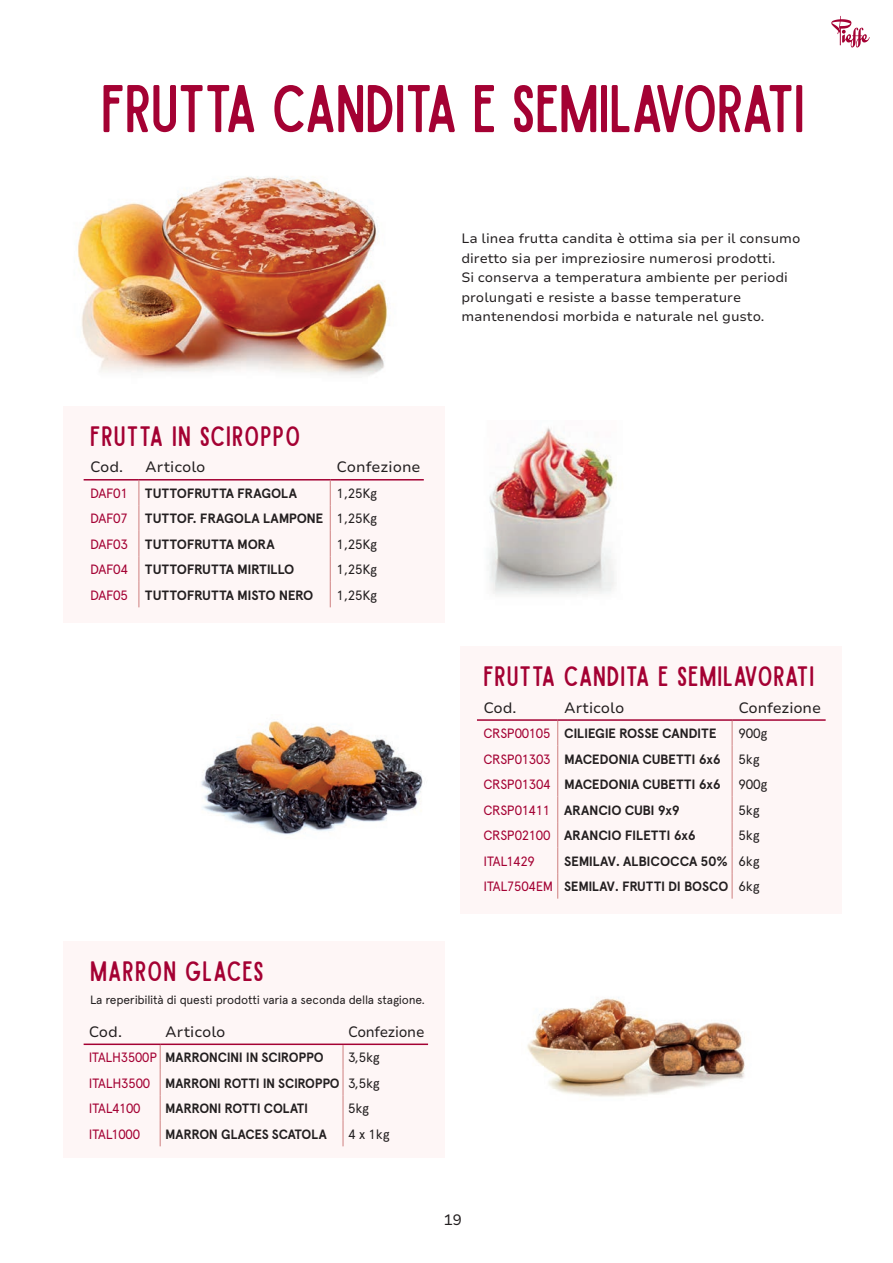
<style>
.page{position:relative;width:893px;height:1263px;background:#fff}
.page>*{position:absolute;margin:0;border:0;box-sizing:border-box;transform-origin:0 0}
.Titolo_prodotti{font:54px "Sailors Condensed";letter-spacing:-.01em;color:#a40133}
.Titoletto{font:22.5px "Sailors Condensed";letter-spacing:.04em;color:#a40133}
.tabella_riga_2{font:15px "Nunito Sans 7 pt";letter-spacing:-.005em;color:#231f20}
.tabella_riga_2-2{font:15px "Nunito Sans 7 pt";letter-spacing:-.005em;color:#231f20;scale:.94 1}
.tabella_testo{font:700 13.5px "Apercu Pro";letter-spacing:-.015em;color:#231f20}
.Base{font:13.5px/19.5px "Nunito Sans 7 pt";color:#231f20}
.tabella_testo-2{font:13.5px "Apercu Pro";letter-spacing:-.02em;color:#a40133}
.tabella_testo-3{font:13.5px "Apercu Pro";letter-spacing:-.01em;color:#231f20}
.tabella_testo-4{font:700 13.5px "Apercu Pro";letter-spacing:-.015em;color:#231f20;scale:.96 1}
.tabella_testo-5{font:13.5px "Apercu Pro";letter-spacing:-.02em;color:#a40133;scale:.96 1}
.tabella_testo-6{font:12px "Apercu Pro";letter-spacing:-.02em;color:#231f20}
</style>
<div class="page">
<img style="left:77px;top:176px;width:311px;height:199px">
<div style="left:64px;top:406px;width:381px;height:217px;background:#fef6f6"></div>
<div style="left:64px;top:941px;width:381px;height:217px;background:#fef6f6"></div>
<div style="left:461px;top:646px;width:381px;height:268px;background:#fef6f6"></div>
<hr style="left:84px;top:479px;width:55px;height:1px;background:#a40133">
<hr style="left:139px;top:479px;width:191px;height:1px;background:#a40133">
<svg style="left:139px;top:480px;width:1px;height:127px"></svg>
<hr style="left:330px;top:479px;width:94px;height:1px;background:#a40133">
<svg style="left:330px;top:480px;width:1px;height:127px"></svg>
<hr style="left:84px;top:1043px;width:76px;height:2px;background:#a40133">
<hr style="left:160px;top:1043px;width:183px;height:2px;background:#a40133">
<svg style="left:160px;top:1045px;width:1px;height:101px"></svg>
<hr style="left:343px;top:1043px;width:85px;height:2px;background:#a40133">
<svg style="left:343px;top:1045px;width:1px;height:101px"></svg>
<hr style="left:477px;top:719px;width:81px;height:2px;background:#a40133">
<hr style="left:558px;top:719px;width:174px;height:2px;background:#a40133">
<svg style="left:557px;top:721px;width:1px;height:178px"></svg>
<hr style="left:732px;top:719px;width:94px;height:2px;background:#a40133">
<svg style="left:732px;top:721px;width:1px;height:178px"></svg>
<img style="left:527px;top:997px;width:218px;height:100px">
<img style="left:201px;top:721px;width:222px;height:114px">
<img style="left:489px;top:427px;width:128px;height:168px">
<svg style="left:831px;top:16px;width:39px;height:31px"></svg>
<p class="Titolo_prodotti" style="left:101px;top:73px;width:705px">FRUTTA CANDITA E SEMILAVORATI</p>
<p class="Base" style="left:461px;top:228px;width:341px">La linea frutta candita è ottima sia per il consumo diretto sia per impreziosire numerosi prodotti.<br>Si conserva a temperatura ambiente per periodi prolungati e resiste a basse temperature mantenendosi morbida e naturale nel gusto.</p>
<p class="Titoletto" style="left:90px;top:421px;width:212px">FRUTTA IN SCIROPPO</p>
<p class="tabella_riga_2" style="left:90px;top:457px;width:35px">Cod.</p>
<p class="tabella_riga_2" style="left:145px;top:457px;width:62px">Articolo</p>
<p class="tabella_riga_2" style="left:337px;top:457px;width:85px">Confezione</p>
<p class="tabella_testo-2" style="left:90px;top:483px;width:39px">DAF01</p>
<p class="tabella_testo" style="left:145px;top:483px;width:153px">TUTTOFRUTTA FRAGOLA</p>
<p class="tabella_testo-3" style="left:337px;top:483px;width:42px">1,25Kg</p>
<p class="tabella_testo-2" style="left:90px;top:509px;width:39px">DAF07</p>
<p class="tabella_testo" style="left:145px;top:508px;width:179px">TUTTOF. FRAGOLA LAMPONE</p>
<p class="tabella_testo-3" style="left:337px;top:509px;width:42px">1,25Kg</p>
<p class="tabella_testo-2" style="left:90px;top:534px;width:40px">DAF03</p>
<p class="tabella_testo" style="left:145px;top:534px;width:131px">TUTTOFRUTTA MORA</p>
<p class="tabella_testo-3" style="left:337px;top:534px;width:42px">1,25Kg</p>
<p class="tabella_testo-2" style="left:90px;top:560px;width:40px">DAF04</p>
<p class="tabella_testo" style="left:145px;top:560px;width:151px">TUTTOFRUTTA MIRTILLO</p>
<p class="tabella_testo-3" style="left:337px;top:560px;width:42px">1,25Kg</p>
<p class="tabella_testo-2" style="left:90px;top:585px;width:40px">DAF05</p>
<p class="tabella_testo" style="left:145px;top:585px;width:170px">TUTTOFRUTTA MISTO NERO</p>
<p class="tabella_testo-3" style="left:337px;top:585px;width:42px">1,25Kg</p>
<p class="Titoletto" style="left:90px;top:956px;width:175px">MARRON GLACES</p>
<p class="tabella_testo-6" style="left:90px;top:991px;width:337px">La reperibilità di questi prodotti varia a seconda della stagione.</p>
<p class="tabella_riga_2" style="left:89px;top:1021px;width:35px">Cod.</p>
<p class="tabella_riga_2" style="left:165px;top:1021px;width:62px">Articolo</p>
<p class="tabella_riga_2-2" style="left:348px;top:1021px;width:83px">Confezione</p>
<p class="tabella_testo-5" style="left:89px;top:1047px;width:73px">ITALH3500P</p>
<p class="tabella_testo" style="left:165px;top:1047px;width:160px">MARRONCINI IN SCIROPPO</p>
<p class="tabella_testo-3" style="left:348px;top:1047px;width:33px">3,5kg</p>
<p class="tabella_testo-2" style="left:89px;top:1073px;width:63px">ITALH3500</p>
<p class="tabella_testo-4" style="left:165px;top:1073px;width:183px">MARRONI ROTTI IN SCIROPPO</p>
<p class="tabella_testo-3" style="left:348px;top:1073px;width:33px">3,5kg</p>
<p class="tabella_testo-2" style="left:89px;top:1098px;width:53px">ITAL4100</p>
<p class="tabella_testo" style="left:165px;top:1098px;width:144px">MARRONI ROTTI COLATI</p>
<p class="tabella_testo-3" style="left:348px;top:1098px;width:23px">5kg</p>
<p class="tabella_testo-2" style="left:89px;top:1124px;width:53px">ITAL1000</p>
<p class="tabella_testo" style="left:165px;top:1124px;width:163px">MARRON GLACES SCATOLA</p>
<p class="tabella_testo-3" style="left:348px;top:1124px;width:43px">4 x 1kg</p>
<p class="Titoletto" style="left:483px;top:661px;width:332px">FRUTTA CANDITA E SEMILAVORATI</p>
<p class="tabella_riga_2" style="left:483px;top:697px;width:35px">Cod.</p>
<p class="tabella_riga_2" style="left:564px;top:697px;width:62px">Articolo</p>
<p class="tabella_riga_2" style="left:738px;top:697px;width:84px">Confezione</p>
<p class="tabella_testo-2" style="left:483px;top:723px;width:69px">CRSP00105</p>
<p class="tabella_testo" style="left:564px;top:723px;width:154px">CILIEGIE ROSSE CANDITE</p>
<p class="tabella_testo-3" style="left:738px;top:723px;width:30px">900g</p>
<p class="tabella_testo-2" style="left:483px;top:749px;width:69px">CRSP01303</p>
<p class="tabella_testo" style="left:564px;top:749px;width:158px">MACEDONIA CUBETTI 6x6</p>
<p class="tabella_testo-3" style="left:738px;top:749px;width:23px">5kg</p>
<p class="tabella_testo-2" style="left:483px;top:774px;width:69px">CRSP01304</p>
<p class="tabella_testo" style="left:564px;top:774px;width:158px">MACEDONIA CUBETTI 6x6</p>
<p class="tabella_testo-3" style="left:738px;top:774px;width:30px">900g</p>
<p class="tabella_testo-2" style="left:483px;top:800px;width:68px">CRSP01411</p>
<p class="tabella_testo" style="left:564px;top:800px;width:117px">ARANCIO CUBI 9x9</p>
<p class="tabella_testo-3" style="left:738px;top:800px;width:23px">5kg</p>
<p class="tabella_testo-2" style="left:483px;top:825px;width:69px">CRSP02100</p>
<p class="tabella_testo" style="left:564px;top:825px;width:133px">ARANCIO FILETTI 6x6</p>
<p class="tabella_testo-3" style="left:738px;top:825px;width:23px">5kg</p>
<p class="tabella_testo-2" style="left:483px;top:851px;width:53px">ITAL1429</p>
<p class="tabella_testo" style="left:564px;top:851px;width:165px">SEMILAV. ALBICOCCA 50%</p>
<p class="tabella_testo-3" style="left:738px;top:851px;width:23px">6kg</p>
<p class="tabella_testo-2" style="left:483px;top:876px;width:71px">ITAL7504EM</p>
<p class="tabella_testo" style="left:564px;top:876px;width:166px">SEMILAV. FRUTTI DI BOSCO</p>
<p class="tabella_testo-3" style="left:738px;top:876px;width:23px">6kg</p>
<p class="tabella_riga_2" style="left:444px;top:1209px;width:19px">19</p>
</div>
